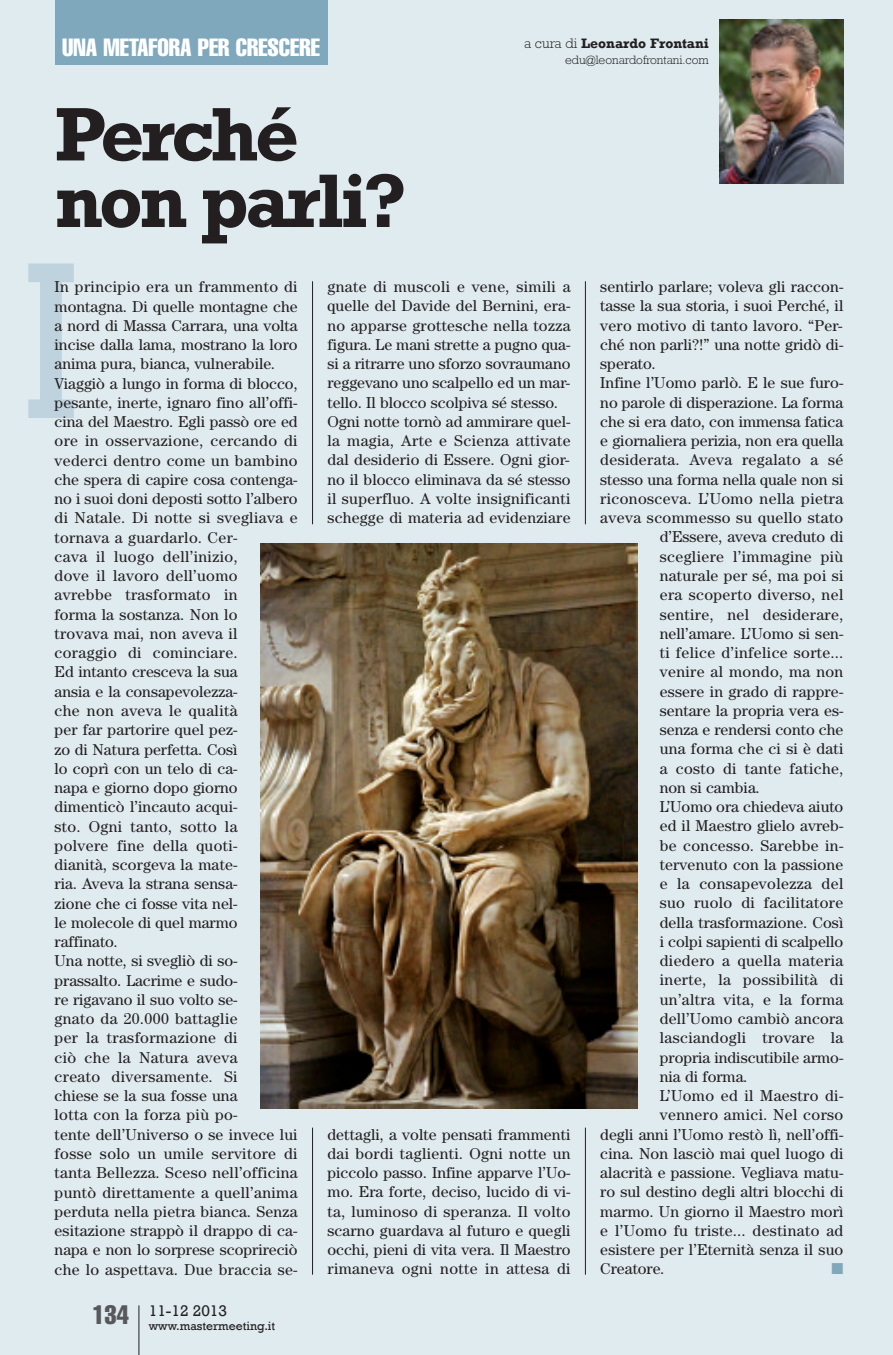
<style>
.page{position:relative;width:893px;height:1355px;background:#fff}
.page>*{position:absolute;margin:0;border:0;box-sizing:border-box;transform-origin:0 0}
.t1{font:700 77px/66.5px "Rockwell";letter-spacing:-.05em;color:#231f20}
.t2{font:extra-condensed 24.5px "Helvetica";color:#fff}
.t3{font:15.75px/19.2px "Century";letter-spacing:.01em;color:#231f20}
.t4{font:15.75px "Rockwell";color:#231f20}
.t5{font:15.75px "Zapf Dingbats";color:#7fa8bc}
.t6{font:700 14px "Rockwell";color:#231f20}
.t7{font:300 12.25px "Rockwell";color:#231f20}
.t8{font:12.25px "Rockwell";color:#231f20}
.s1{font-weight:300}
</style>
<div class="page">
<div style="left:0;top:0;width:893px;height:1354px;background:#e0ebf0"></div>
<img style="left:719px;top:20px;width:124px;height:164px">
<hr style="left:585px;top:281px;width:1px;height:243px;background:#231f20">
<hr style="left:138px;top:1305px;width:1px;height:49px;background:#231f20">
<div style="left:55px;top:0;width:272px;height:64px;background:#7fa8bc"></div>
<hr style="left:312px;top:281px;width:1px;height:243px;background:#231f20">
<svg style="left:28px;top:263px;width:46px;height:155px"></svg>
<img style="left:260px;top:543px;width:377px;height:565px">
<hr style="left:585px;top:1127px;width:1px;height:147px;background:#231f20">
<hr style="left:312px;top:1127px;width:1px;height:147px;background:#231f20">
<h2 class="t2" style="left:62px;top:39px;width:259px">UNA METAFORA PER CRESCERE</h2>
<p class="t6" style="left:524px;top:35px;width:186px"><span class="s1">a cura di</span> Leonardo Frontani</p>
<p class="t7" style="left:565px;top:56px;width:145px">edu@leonardofrontani.com</p>
<h1 class="t1" style="left:55px;top:100px;width:354px">Perché non parli?</h1>
<p class="t3" style="left:55px;top:278px;width:245px">In principio era un frammento di montagna. Di quelle montagne che a nord di Massa Carrara, una volta incise dalla lama, mostrano la loro anima pura, bianca, vulnerabile.<br>Viaggiò a lungo in forma di blocco, pesante, inerte, ignaro fino all’offi&shy;cina del Maestro. Egli passò ore ed ore in osservazione, cercando di vederci dentro come un bambino che spera di capire cosa contenga&shy;no i suoi doni deposti sotto l’albero di Natale. Di notte si svegliava e tornava a guardarlo. Cer-<br>cava il luogo dell’inizio,<br>dove il lavoro dell’uomo avrebbe trasformato in<br>forma la sostanza. Non lo<br>trovava mai, non aveva il coraggio di cominciare.<br>Ed intanto cresceva la sua<br>ansia e la consapevolezza-<br>che non aveva le qualità<br>per far partorire quel pez-<br>zo di Natura perfetta. Così<br>lo coprì con un telo di ca-<br>napa e giorno dopo giorno dimenticò l’incauto acqui-<br>sto. Ogni tanto, sotto la<br>polvere fine della quoti-<br>dianità, scorgeva la mate-<br>ria. Aveva la strana sensa-<br>zione che ci fosse vita nel-<br>le molecole di quel marmo raffinato.<br>Una notte, si svegliò di so&shy;prassalto. Lacrime e sudo-<br>re rigavano il suo volto se-<br>gnato da 20.000 battaglie<br>per la trasformazione di<br>ciò che la Natura aveva<br>creato diversamente. Si<br>chiese se la sua fosse una<br>lotta con la forza più po-<br>tente dell’Universo o se invece lui fosse solo un umile servitore di tanta Bellezza. Sceso nell’officina puntò direttamente a quell’anima perduta nella pietra bianca. Senza esitazione strappò il drappo di ca&shy;napa e non lo sorprese scoprireciò che lo aspettava. Due braccia se-</p>
<p class="t3" style="left:327px;top:278px;width:245px">gnate di muscoli e vene, simili a quelle del Davide del Bernini, era&shy;no apparse grottesche nella tozza figura. Le mani strette a pugno qua&shy;si a ritrarre uno sforzo sovraumano reggevano uno scalpello ed un mar&shy;tello. Il blocco scolpiva sé stesso.<br>Ogni notte tornò ad ammirare quel&shy;la magia, Arte e Scienza attivate dal desiderio di Essere. Ogni gior&shy;no il blocco eliminava da sé stesso il superfluo. A volte insignificanti schegge di materia ad evidenziare</p>
<p class="t3" style="left:327px;top:1125px;width:245px;text-align:justify">dettagli, a volte pensati frammenti dai bordi taglienti. Ogni notte un piccolo passo. Infine apparve l’Uo&shy;mo. Era forte, deciso, lucido di vi&shy;ta, luminoso di speranza. Il volto scarno guardava al futuro e quegli occhi, pieni di vita vera. Il Maestro rimaneva ogni notte in attesa di</p>
<p class="t8" style="left:92px;top:1318px;width:184px"><sup>134</sup> www.mastermeeting.it</p>
<p class="t4" style="left:149px;top:1300px;width:80px">11-12 2013</p>
<p class="t3" style="left:600px;top:278px;width:245px">sentirlo parlare; voleva gli raccon-</p>
<p class="t3" style="left:600px;top:298px;width:245px">tasse la sua storia, i suoi Perché, il</p>
<p class="t3" style="left:600px;top:317px;width:244px">vero motivo di tanto lavoro. “Per-</p>
<p class="t3" style="left:600px;top:336px;width:245px">ché non parli?!” una notte gridò di-</p>
<p class="t3" style="left:600px;top:355px;width:57px">sperato.</p>
<p class="t3" style="left:600px;top:375px;width:245px">Infine l’Uomo parlò. E le sue furo-</p>
<p class="t3" style="left:600px;top:394px;width:245px">no parole di disperazione. La forma</p>
<p class="t3" style="left:600px;top:413px;width:245px">che si era dato, con immensa fatica</p>
<p class="t3" style="left:600px;top:432px;width:245px">e giornaliera perizia, non era quella</p>
<p class="t3" style="left:600px;top:452px;width:245px">desiderata. Aveva regalato a sé</p>
<p class="t3" style="left:600px;top:471px;width:245px">stesso una forma nella quale non si</p>
<p class="t3" style="left:600px;top:490px;width:245px">riconosceva. L’Uomo nella pietra</p>
<p class="t3" style="left:600px;top:509px;width:245px">aveva scommesso su quello stato</p>
<p class="t3" style="left:660px;top:529px;width:185px">d’Essere, aveva creduto di</p>
<p class="t3" style="left:660px;top:548px;width:185px">scegliere l’immagine più</p>
<p class="t3" style="left:660px;top:567px;width:185px">naturale per sé, ma poi si</p>
<p class="t3" style="left:660px;top:586px;width:185px">era scoperto diverso, nel</p>
<p class="t3" style="left:660px;top:606px;width:185px">sentire, nel desiderare,</p>
<p class="t3" style="left:660px;top:625px;width:185px">nell’amare. L’Uomo si sen-</p>
<p class="t3" style="left:660px;top:644px;width:185px">ti felice d’infelice sorte...</p>
<p class="t3" style="left:660px;top:663px;width:185px">venire al mondo, ma non</p>
<p class="t3" style="left:660px;top:683px;width:185px">essere in grado di rappre-</p>
<p class="t3" style="left:660px;top:702px;width:185px">sentare la propria vera es-</p>
<p class="t3" style="left:660px;top:721px;width:185px">senza e rendersi conto che</p>
<p class="t3" style="left:660px;top:740px;width:185px">una forma che ci si è dati</p>
<p class="t3" style="left:660px;top:760px;width:185px">a costo di tante fatiche,</p>
<p class="t3" style="left:660px;top:779px;width:102px">non si cambia.</p>
<p class="t3" style="left:660px;top:798px;width:185px">L’Uomo ora chiedeva aiuto</p>
<p class="t3" style="left:660px;top:817px;width:185px">ed il Maestro glielo avreb-</p>
<p class="t3" style="left:660px;top:837px;width:185px">be concesso. Sarebbe in-</p>
<p class="t3" style="left:660px;top:856px;width:185px">tervenuto con la passione</p>
<p class="t3" style="left:660px;top:875px;width:185px">e la consapevolezza del</p>
<p class="t3" style="left:660px;top:894px;width:185px">suo ruolo di facilitatore</p>
<p class="t3" style="left:660px;top:914px;width:185px">della trasformazione. Così</p>
<p class="t3" style="left:660px;top:933px;width:185px">i colpi sapienti di scalpello</p>
<p class="t3" style="left:660px;top:952px;width:185px">diedero a quella materia</p>
<p class="t3" style="left:660px;top:971px;width:185px">inerte, la possibilità di</p>
<p class="t3" style="left:660px;top:991px;width:185px">un’altra vita, e la forma</p>
<p class="t3" style="left:660px;top:1010px;width:185px">dell’Uomo cambiò ancora</p>
<p class="t3" style="left:660px;top:1029px;width:185px">lasciandogli trovare la</p>
<p class="t3" style="left:660px;top:1048px;width:185px">propria indiscutibile armo-</p>
<p class="t3" style="left:660px;top:1068px;width:89px">nia di forma.</p>
<p class="t3" style="left:660px;top:1087px;width:185px">L’Uomo ed il Maestro di-</p>
<p class="t3" style="left:660px;top:1106px;width:185px">vennero amici. Nel corso</p>
<p class="t3" style="left:600px;top:1125px;width:245px">degli anni l’Uomo restò lì, nell’offi-</p>
<p class="t3" style="left:600px;top:1145px;width:245px">cina. Non lasciò mai quel luogo di</p>
<p class="t3" style="left:600px;top:1164px;width:245px">alacrità e passione. Vegliava matu-</p>
<p class="t3" style="left:600px;top:1183px;width:245px">ro sul destino degli altri blocchi di</p>
<p class="t3" style="left:600px;top:1202px;width:245px">marmo. Un giorno il Maestro morì</p>
<p class="t3" style="left:600px;top:1222px;width:245px">e l’Uomo fu triste... destinato ad</p>
<p class="t3" style="left:600px;top:1241px;width:245px">esistere per l’Eternità senza il suo</p>
<p class="t3" style="left:600px;top:1260px;width:66px">Creatore.</p>
<p class="t5" style="left:831px;top:1259px;width:13px">■</p>
</div>
